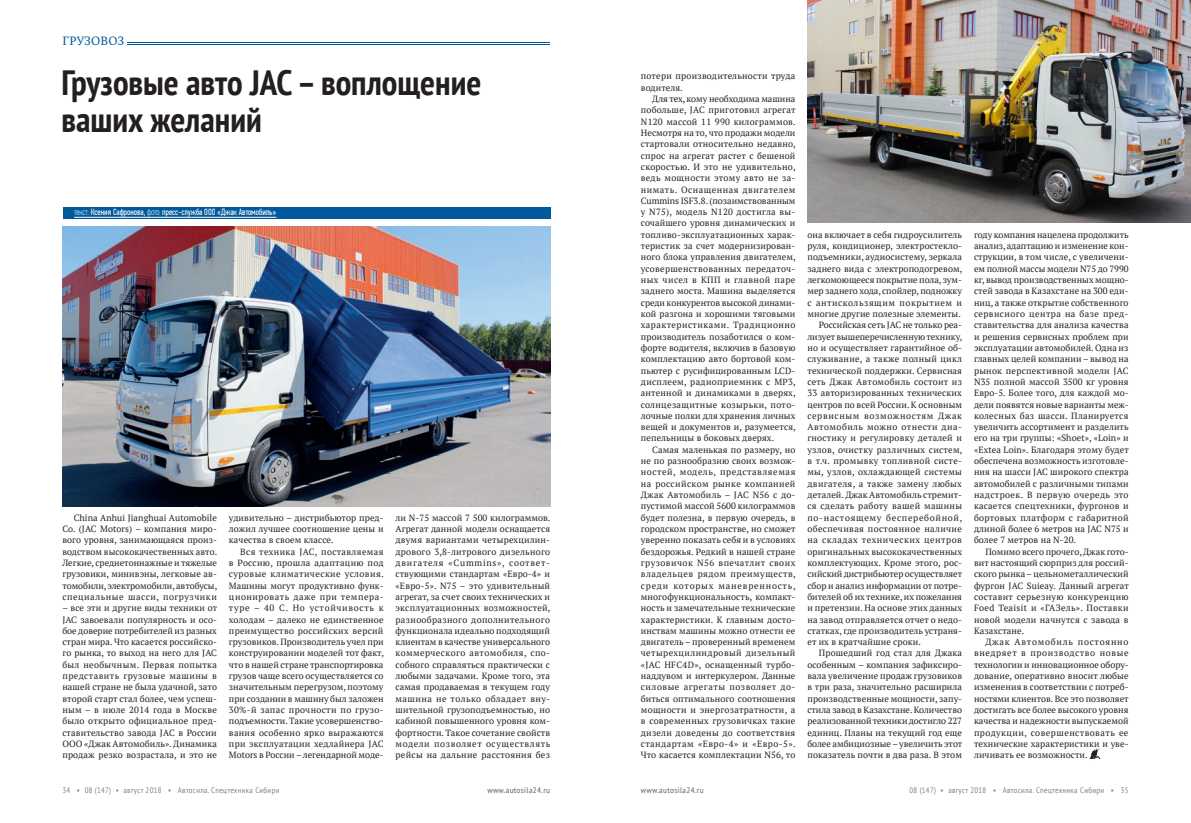
<style>
.page{position:relative;width:1191px;height:823px;background:#fff}
.page>*{position:absolute;margin:0;border:0;box-sizing:border-box;transform-origin:0 0}
.Основной_НОВЫЙ_загол{font:700 condensed 35px/37px "PT Sans";color:#231f20}
.Заголовок{font:12px "Permian Serif Typeface";letter-spacing:.02em;color:#00599b}
.Основной_текст_НОВЫЙ{font:9px/11.3px "PT Serif";letter-spacing:.01em;color:#231f20;text-align:justify}
.Автор_текста{font:9px "PF Din Text Comp Pro";color:#fff}
.t1{font:8px "PT Sans";letter-spacing:.05em;color:#787a7d;scale:.85 1}
.t2{font:8px "PT Sans";letter-spacing:.05em;color:#57585a;scale:.9 1}
.s1{font-weight:100}
</style>
<div class="page">
<hr style="left:128px;top:44px;width:422px;height:1px;background:#00599b">
<hr style="left:128px;top:42px;width:422px;height:1px;background:#00599b">
<div style="left:63px;top:207px;width:487px;height:11px;background:#00599b"></div>
<hr style="left:74px;top:217px;width:202px;height:1px;background:#fff">
<svg style="left:1090px;top:749px;width:9px;height:8px"></svg>
<img style="left:62px;top:226px;width:488px;height:280px">
<img style="left:807px;top:0;width:384px;height:222px">
<p class="Заголовок" style="left:62px;top:32px;width:63px">грузовоз</p>
<p class="Основной_НОВЫЙ_загол" style="left:61px;top:64px;width:421px">Грузовые авто JAC – воплощение ваших желаний</p>
<p class="Автор_текста" style="left:74px;top:207px;width:204px"><span class="s1">текст:</span> Ксения Сафронова, <span class="s1">фото:</span> пресс-служба ООО «Джак Автомобиль»</p>
<p class="Основной_текст_НОВЫЙ" style="left:62px;top:511px;width:156px;text-indent:11px">China Anhui Jianghuai Automobile Co. (JAC Motors) – компания миро&shy;вого уровня, занимающаяся произ&shy;водством высококачественных авто.<br>Легкие, среднетоннажные и тяжелые грузовики, минивэны, легковые ав&shy;томобили, электромобили, автобусы, специальные шасси, погрузчики</p>
<p class="Основной_текст_НОВЫЙ" style="left:62px;top:602px;width:156px">– все эти и другие виды техники от JAC завоевали популярность и осо&shy;бое доверие потребителей из разных стран мира. Что касается российско&shy;го рынка, то выход на него для JAC был необычным. Первая попытка представить грузовые машины в нашей стране не была удачной, зато второй старт стал более, чем успеш&shy;ным – в июле 2014 года в Москве было открыто официальное пред&shy;ставительство завода JAC в России ООО «Джак Автомобиль». Динамика продаж резко возрастала, и это не</p>
<p class="Основной_текст_НОВЫЙ" style="left:229px;top:511px;width:156px">удивительно – дистрибьютор пред&shy;ложил лучшее соотношение цены и качества в своем классе.</p>
<p class="Основной_текст_НОВЫЙ" style="left:229px;top:545px;width:156px;text-indent:11px">Вся техника JAC, поставляемая в Россию, прошла адаптацию под суровые климатические условия.<br>Машины могут продуктивно функ&shy;ционировать даже при темпера&shy;туре – 40 С. Но устойчивость к холодам – далеко не единственное преимущество российских версий грузовиков. Производитель учел при конструировании моделей тот факт, что в нашей стране транспортировка грузов чаще всего осуществляется со значительным перегрузом, поэтому при создании в машину был заложен 30%-й запас прочности по грузо&shy;подъемности. Такие усовершенство&shy;вания особенно ярко выражаются при эксплуатации хедлайнера JAC Motors в России – легендарной моде-</p>
<p class="Основной_текст_НОВЫЙ" style="left:395px;top:511px;width:156px">ли N-75 массой 7 500 килограммов.<br>Агрегат данной модели оснащается двумя вариантами четырехцилин&shy;дрового 3,8-литрового дизельного двигателя «Cummins», соответ&shy;ствующими стандартам «Евро-4» и «Евро-5». N75 – это удивительный агрегат, за счет своих технических и эксплуатационных возможностей, разнообразного дополнительного функционала идеально подходящий клиентам в качестве универсального коммерческого автомобиля, спо&shy;собного справляться практически с любыми задачами. Кроме того, эта самая продаваемая в текущем году машина не только обладает вну&shy;шительной грузоподъемностью, но кабиной повышенного уровня ком&shy;фортности. Такое сочетание свойств модели позволяет осуществлять рейсы на дальние расстояния без</p>
<p class="Основной_текст_НОВЫЙ" style="left:641px;top:70px;width:156px">потери производительности труда водителя.</p>
<p class="Основной_текст_НОВЫЙ" style="left:641px;top:93px;width:156px;text-indent:11px">Для тех, кому необходима машина побольше, JAC приготовил агрегат N120 массой 11 990 килограммов.<br>Несмотря на то, что продажи модели стартовали относительно недавно, спрос на агрегат растет с бешеной скоростью. И это не удивительно, ведь мощности этому авто не за&shy;нимать. Оснащенная двигателем Cummins ISF3.8. (позаимствованным у N75), модель N120 достигла вы&shy;сочайшего уровня динамических и топливо-эксплуатационных харак&shy;теристик за счет модернизирован&shy;ного блока управления двигателем, усовершенствованных передаточ&shy;ных чисел в КПП и главной паре заднего моста. Машина выделяется среди конкурентов высокой динами&shy;кой разгона и хорошими тяговыми характеристиками. Традиционно производитель позаботился о ком&shy;форте водителя, включив в базовую комплектацию авто бортовой ком&shy;пьютер с русифицированным LCD&shy;дисплеем, радиоприемник с МР3, антенной и динамиками в дверях, солнцезащитные козырьки, пото&shy;лочные полки для хранения личных вещей и документов и, разумеется, пепельницы в боковых дверях.</p>
<p class="Основной_текст_НОВЫЙ" style="left:641px;top:443px;width:156px;text-indent:11px">Самая маленькая по размеру, но не по разнообразию своих возмож&shy;ностей, модель, представляемая на российском рынке компанией Джак Автомобиль – JAC N56 с до&shy;пустимой массой 5600 килограммов будет полезна, в первую очередь, в городском пространстве, но сможет уверенно показать себя и в условиях бездорожья. Редкий в нашей стране грузовичок N56 впечатлит своих владельцев рядом преимуществ, среди которых маневренность, многофункциональность, компакт&shy;ность и замечательные технические характеристики. К главным досто&shy;инствам машины можно отнести ее двигатель – проверенный временем четырехцилиндровый дизельный «JAC HFC4D», оснащенный турбо&shy;наддувом и интеркулером. Данные силовые агрегаты позволяет до&shy;биться оптимального соотношения мощности и энергозатратности, а в современных грузовичках такие дизели доведены до соответствия стандартам «Евро-4» и «Евро-5».<br>Что касается комплектации N56, то</p>
<p class="Основной_текст_НОВЫЙ" style="left:807px;top:229px;width:156px">она включает в себя гидроусилитель руля, кондиционер, электростекло&shy;подъемники, аудиосистему, зеркала заднего вида с электроподогревом, легкомоющееся покрытие пола, зум&shy;мер заднего хода, спойлер, подножку с антискользящим покрытием и многие другие полезные элементы.</p>
<p class="Основной_текст_НОВЫЙ" style="left:807px;top:319px;width:156px;text-indent:11px">Российская сеть JAC не только реа&shy;лизует вышеперечисленную технику, но и осуществляет гарантийное об&shy;служивание, а также полный цикл технической поддержки. Сервисная сеть Джак Автомобиль состоит из 33 авторизированных технических центров по всей России. К основным сервисным возможностям Джак Автомобиль можно отнести диа&shy;гностику и регулировку деталей и узлов, очистку различных систем, в т.ч. промывку топливной систе&shy;мы, узлов, охлаждающей системы двигателя, а также замену любых деталей. Джак Автомобиль стремит&shy;ся сделать работу вашей машины по-настоящему бесперебойной, обеспечивая постоянное наличие на складах технических центров оригинальных высококачественных комплектующих. Кроме этого, рос&shy;сийский дистрибьютер осуществляет сбор и анализ информации от потре&shy;бителей об их технике, их пожелания и претензии. На основе этих данных на завод отправляется отчет о недо&shy;статках, где производитель устраня&shy;ет их в кратчайшие сроки.</p>
<p class="Основной_текст_НОВЫЙ" style="left:807px;top:647px;width:156px;text-indent:11px">Прошедший год стал для Джака особенным – компания зафиксиро&shy;вала увеличение продаж грузовиков в три раза, значительно расширила производственные мощности, запу&shy;стила завод в Казахстане. Количество реализованной техники достигло 227 единиц. Планы на текущий год еще более амбициозные – увеличить этот показатель почти в два раза. В этом</p>
<p class="Основной_текст_НОВЫЙ" style="left:974px;top:229px;width:156px">году компания нацелена продолжить анализ, адаптацию и изменение кон&shy;струкции, в том числе, с увеличени&shy;ем полной массы модели N75 до 7990 кг, вывод производственных мощно&shy;стей завода в Казахстане на 300 еди&shy;ниц, а также открытие собственного сервисного центра на базе пред&shy;ставительства для анализа качества и решения сервисных проблем при эксплуатации автомобилей. Одна из главных целей компании – вывод на рынок перспективной модели JAC N35 полной массой 3500 кг уровня Евро-5. Более того, для каждой мо&shy;дели появятся новые варианты меж&shy;колесных баз шасси. Планируется увеличить ассортимент и разделить его на три группы: «Shoet», «Loin» и «Extea Loin». Благодаря этому будет обеспечена возможность изготовле&shy;ния на шасси JAC широкого спектра автомобилей с различными типами надстроек. В первую очередь это касается спецтехники, фургонов и бортовых платформ с габаритной длиной более 6 метров на JAC N75 и более 7 метров на N-20.</p>
<p class="Основной_текст_НОВЫЙ" style="left:974px;top:545px;width:156px;text-indent:11px">Помимо всего прочего, Джак гото&shy;вит настоящий сюрприз для россий&shy;ского рынка – цельнометаллический фургон JAC Suieay. Данный агрегат составит серьезную конкуренцию Foed Teaisit и «ГАЗель». Поставки новой модели начнутся с завода в Казахстане.</p>
<p class="Основной_текст_НОВЫЙ" style="left:974px;top:635px;width:156px;text-indent:11px">Джак Автомобиль постоянно внедряет в производство новые технологии и инновационное обору&shy;дование, оперативно вносит любые изменения в соответствии с потреб&shy;ностями клиентов. Все это позволяет достигать все более высокого уровня качества и надежности выпускаемой продукции, совершенствовать ее технические характеристики и уве&shy;личивать ее возможности.</p>
<p class="t1" style="left:62px;top:784px;width:257px">34 • 08 (147) • август 2018 • Автосила. Спецтехника Сибири</p>
<p class="t2" style="left:487px;top:784px;width:71px">www.autosila24.ru</p>
<p class="t2" style="left:641px;top:784px;width:71px">www.autosila24.ru</p>
<p class="t1" style="left:909px;top:784px;width:259px">08 (147) • август 2018 • Автосила. Спецтехника Сибири • 35</p>
</div>
